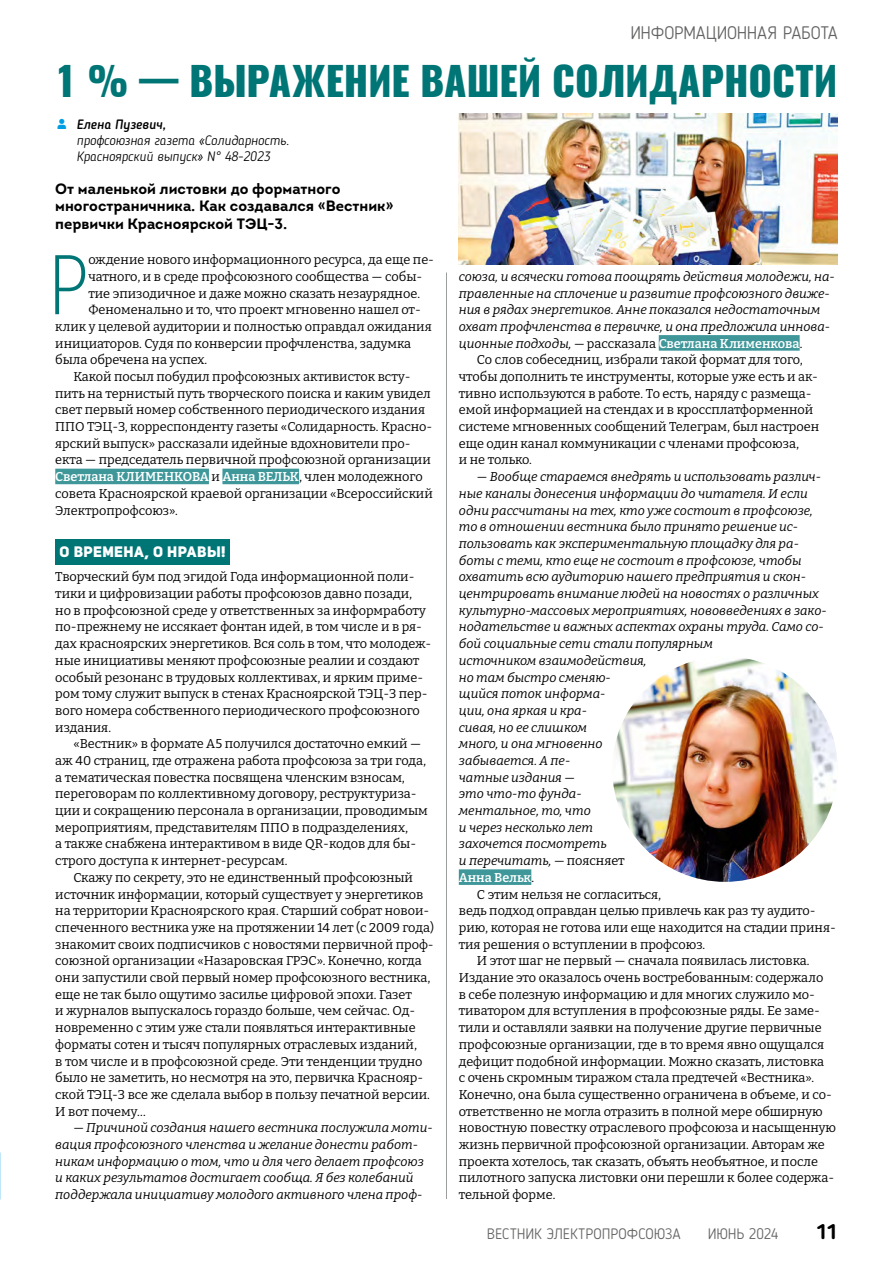
<style>
.page{position:relative;width:893px;height:1263px;background:#fff}
.page>*{position:absolute;margin:0;border:0;box-sizing:border-box;transform-origin:0 0}
.Основа{font:300 84.3px "Akrobat";color:#007576}
.Заголовок{font:800 39.45px "Oswald";color:#007576}
.t1{font:700 21px "Blogger Sans";color:#000}
.Kolontitul{font:300 18px "Blogger Sans";letter-spacing:-.01em;color:#636362}
.Эпиграф{font:700 15px/17.2px "Intro";color:#000}
.t2{font:300 15px "Blogger Sans";color:#636362}
.Подзаголовок{font:15px "Uni Sans Heavy Caps";letter-spacing:.025em;color:#fff}
.Подпись{font:italic 300 13.5px/16.2px "Blogger Sans";color:#000}
.Основа-2{font:12.75px/16.6px "Bitter";color:#000}
.Основа-3{font:italic 12.75px/16.6px "Bitter";color:#000}
.s1{font-weight:500}
.s2{font-weight:600;color:#fff}
.s3{font-style:normal}
.s4{font-weight:600;font-style:normal;color:#fff}
</style>
<div class="page">
<div style="left:55px;top:469px;width:154px;height:15px;background:#3f979a"></div>
<div style="left:222px;top:469px;width:77px;height:15px;background:#3f979a"></div>
<div style="left:55px;top:540px;width:175px;height:25px;background:#007576"></div>
<div style="left:659px;top:335px;width:141px;height:16px;background:#3f979a"></div>
<div style="left:459px;top:869px;width:72px;height:16px;background:#3f979a"></div>
<img style="left:459px;top:114px;width:379px;height:150px">
<img style="left:612px;top:656px;width:226px;height:226px;border-radius:113px">
<hr style="left:446px;top:272px;width:1px;height:927px;background:#9c9d9d">
<p class="Kolontitul" style="left:630px;top:22px;width:209px">ИНФОРМАЦИОННАЯ РАБОТА</p>
<p class="Заголовок" style="left:55px;top:53px;width:784px">1 % — ВЫРАЖЕНИЕ ВАШЕЙ СОЛИДАРНОСТИ</p>
<p class="Подпись" style="left:77px;top:116px;width:214px"><span class="s1">Елена Пузевич,<br></span>профсоюзная газета «Солидарность.<br>Красноярский выпуск» N° 48-2023</p>
<p class="Эпиграф" style="left:55px;top:180px;width:340px">От маленькой листовки до форматного многостраничника. Как создавался «Вестник» первички Красноярской ТЭЦ‑3.</p>
<p class="Основа" style="left:48px;top:235px;width:41px">Р</p>
<p class="Основа-2" style="left:88px;top:251px;width:347px">ождение нового информационного ресурса, да еще пе-</p>
<p class="Основа-2" style="left:88px;top:268px;width:335px">чатного, и в среде профсоюзного сообщества — собы-</p>
<p class="Основа-2" style="left:88px;top:284px;width:333px">тие эпизодичное и даже можно сказать незаурядное.</p>
<p class="Основа-2" style="left:88px;top:301px;width:334px">Феноменально и то, что проект мгновенно нашел от-</p>
<p class="Основа-2" style="left:55px;top:318px;width:378px">клик у целевой аудитории и полностью оправдал ожидания</p>
<p class="Основа-2" style="left:55px;top:334px;width:357px">инициаторов. Судя по конверсии профчленства, задумка</p>
<p class="Основа-2" style="left:55px;top:351px;width:153px">была обречена на успех.</p>
<p class="Основа-2" style="left:55px;top:368px;width:379px;text-indent:18px">Какой посыл побудил профсоюзных активисток всту&shy;пить на тернистый путь творческого поиска и каким увидел свет первый номер собственного периодического издания ППО ТЭЦ‑3, корреспонденту газеты «Солидарность. Красно&shy;ярский выпуск» рассказали идейные вдохновители про&shy;екта — председатель первичной профсоюзной организации <span class="s2">Светлана КЛИМЕНКОВА</span> и <span class="s2">Анна ВЕЛЬК</span>, член молодежного совета Красноярской краевой организации «Всероссийский Электропрофсоюз».</p>
<p class="Подзаголовок" style="left:60px;top:542px;width:167px">О ВРЕМЕНА, О НРАВЫ!</p>
<p class="Основа-2" style="left:55px;top:568px;width:377px">Творческий бум под эгидой Года информационной поли&shy;тики и цифровизации работы профсоюзов давно позади,<br>но в профсоюзной среде у ответственных за информработу по- прежнему не иссякает фонтан идей, в том числе и в ря&shy;дах красноярских энергетиков. Вся соль в том, что молодеж&shy;ные инициативы меняют профсоюзные реалии и создают особый резонанс в трудовых коллективах, и ярким приме&shy;ром тому служит выпуск в стенах Красноярской ТЭЦ‑3 пер&shy;вого номера собственного периодического профсоюзного издания.</p>
<p class="Основа-2" style="left:55px;top:735px;width:374px;text-indent:18px">«Вестник» в формате А5 получился достаточно емкий — аж 40 страниц, где отражена работа профсоюза за три года, а тематическая повестка посвящена членским взносам, переговорам по коллективному договору, реструктуриза&shy;ции и сокращению персонала в организации, проводимым мероприятиям, представителям ППО в подразделениях,<br>а также снабжена интерактивом в виде QR- кодов для бы&shy;строго доступа к интернет-ресурсам.</p>
<p class="Основа-2" style="left:55px;top:869px;width:380px;text-indent:18px">Скажу по секрету, это не единственный профсоюзный источник информации, который существует у энергетиков на территории Красноярского края. Старший собрат новои&shy;спеченного вестника уже на протяжении 14 лет (с 2009 года) знакомит своих подписчиков с новостями первичной проф&shy;союзной организации «Назаровская ГРЭС». Конечно, когда они запустили свой первый номер профсоюзного вестника, еще не так было ощутимо засилье цифровой эпохи. Газет<br>и журналов выпускалось гораздо больше, чем сейчас. Од&shy;новременно с этим уже стали появляться интерактивные форматы сотен и тысяч популярных отраслевых изданий,<br>в том числе и в профсоюзной среде. Эти тенденции трудно было не заметить, но несмотря на это, первичка Краснояр&shy;ской ТЭЦ‑3 все же сделала выбор в пользу печатной версии.<br>И вот почему…</p>
<p class="Основа-3" style="left:55px;top:1119px;width:379px;text-indent:18px">— Причиной создания нашего вестника послужила моти&shy;вация профсоюзного членства и желание донести работ&shy;никам информацию о том, что и для чего делает профсоюз и каких результатов достигает сообща. Я без колебаний поддержала инициативу молодого активного члена проф-</p>
<p class="Основа-3" style="left:459px;top:268px;width:377px">союза, и всячески готова поощрять действия молодежи, на&shy;правленные на сплочение и развитие профсоюзного движе&shy;ния в рядах энергетиков. Анне показался недостаточным охват профчленства в первичке, и она предложила иннова&shy;ционные подходы, — <span class="s3">рассказала</span> <span class="s4">Светлана Клименкова</span><span class="s3">.</span></p>
<p class="Основа-2" style="left:459px;top:351px;width:362px;text-indent:18px">Со слов собеседниц, избрали такой формат для того, чтобы дополнить те инструменты, которые уже есть и ак&shy;тивно используются в работе. То есть, наряду с размеща&shy;емой информацией на стендах и в кроссплатформенной системе мгновенных сообщений Телеграм, был настроен еще один канал коммуникации с членами профсоюза,<br>и не только.</p>
<p class="Основа-3" style="left:459px;top:468px;width:369px;text-indent:18px">— Вообще стараемся внедрять и использовать различ&shy;ные каналы донесения информации до читателя. И если одни рассчитаны на тех, кто уже состоит в профсоюзе, то в отношении вестника было принято решение ис&shy;пользовать как экспериментальную площадку для ра&shy;боты с теми, кто еще не состоит в профсоюзе, чтобы охватить всю аудиторию нашего предприятия и скон&shy;центрировать внимание людей на новостях о различных культурно- массовых мероприятиях, нововведениях в зако&shy;нодательстве и важных аспектах охраны труда. Само со&shy;бой социальные сети стали популярным<br>источником взаимодействия,<br>но там быстро сменяю-<br>щийся поток информа-<br>ции, она яркая и кра-<br>сивая, но ее слишком<br>много, и она мгновенно<br>забывается. А пе-<br>чатные издания —<br>это что-то фунда-<br>ментальное, то, что<br>и через несколько лет<br>захочется посмотреть<br>и перечитать, — <span class="s3">поясняет<br></span><span class="s4">Анна Вельк</span><span class="s3">.</span></p>
<p class="Основа-2" style="left:459px;top:885px;width:379px;text-indent:18px">С этим нельзя не согласиться,<br>ведь подход оправдан целью привлечь как раз ту аудито&shy;рию, которая не готова или еще находится на стадии приня&shy;тия решения о вступлении в профсоюз.</p>
<p class="Основа-2" style="left:459px;top:952px;width:379px;text-indent:18px">И этот шаг не первый — сначала появилась листовка.<br>Издание это оказалось очень востребованным: содержало<br>в себе полезную информацию и для многих служило мо&shy;тиватором для вступления в профсоюзные ряды. Ее заме&shy;тили и оставляли заявки на получение другие первичные профсоюзные организации, где в то время явно ощущался дефицит подобной информации. Можно сказать, листовка<br>с очень скромным тиражом стала предтечей «Вестника».<br>Конечно, она была существенно ограничена в объеме, и со&shy;ответственно не могла отразить в полной мере обширную новостную повестку отраслевого профсоюза и насыщенную жизнь первичной профсоюзной организации. Авторам же проекта хотелось, так сказать, объять необъятное, и после пилотного запуска листовки они перешли к более содержа&shy;тельной форме.</p>
<p class="t2" style="left:487px;top:1225px;width:195px">ВЕСТНИК ЭЛЕКТРОПРОФСОЮЗА</p>
<p class="t2" style="left:708px;top:1225px;width:72px">ИЮНЬ 2024</p>
<h3 class="t1" style="left:816px;top:1219px;width:23px">11</h3>
</div>
